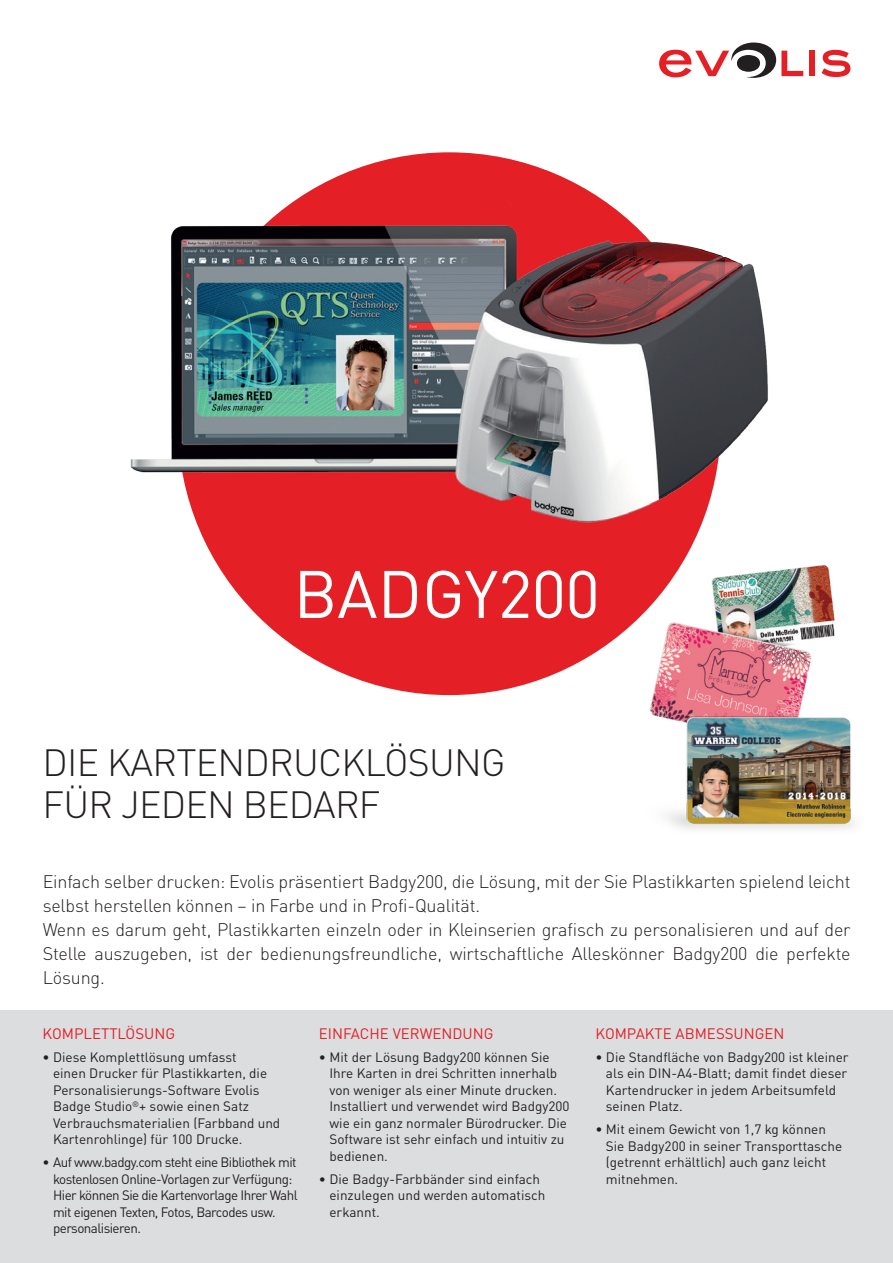
<style>
.page{position:relative;width:893px;height:1263px;background:#fff}
.page>*{position:absolute;margin:0;border:0;box-sizing:border-box;transform-origin:0 0}
.t1{font:66px "DINOT";letter-spacing:-.005em;color:#fff}
.t2{font:300 37.5px/42px "DIN";letter-spacing:-.02em;color:#231f20}
.t3{font:300 18px/24px "DIN";letter-spacing:-.01em;color:#231f20}
.t4{font:15px "DINOT";color:#e41f25}
.t5{font:13.5px/16.5px "DINOT";color:#231f20}
.t6{font:13.5px/16.5px "DINOT";letter-spacing:-.04em;color:#231f20}
</style>
<div class="page">
<div style="left:178px;top:152px;width:543px;height:543px;background:#e41f25;border-radius:50%"></div>
<div style="left:0;top:1010px;width:893px;height:253px;background:#dcdddf"></div>
<div style="left:809px;top:51px;width:6px;height:25px;background:#e41f25"></div>
<svg style="left:822px;top:50px;width:28px;height:27px"></svg>
<svg style="left:659px;top:43px;width:129px;height:20px"></svg>
<img style="left:621px;top:560px;width:234px;height:269px">
<img style="left:130px;top:63px;width:674px;height:497px">
<h1 class="t1" style="left:293px;top:553px;width:308px">BADGY200</h1>
<h2 class="t2" style="left:43px;top:741px;width:464px">DIE KARTENDRUCKLÖSUNG<br>FÜR JEDEN BEDARF</h2>
<p class="t3" style="left:43px;top:870px;width:809px">Einfach selber drucken: Evolis präsentiert Badgy200, die Lösung, mit der Sie Plastikkarten spielend leicht selbst herstellen können – in Farbe und in Profi-Qualität.<br>Wenn es darum geht, Plastikkarten einzeln oder in Kleinserien grafisch zu personalisieren und auf der Stelle auszugeben, ist der bedienungsfreundliche, wirtschaftliche Alleskönner Badgy200 die perfekte Lösung.</p>
<p class="t4" style="left:43px;top:1024px;width:134px">KOMPLETTLÖSUNG</p>
<p class="t5" style="left:53px;top:1048px;width:229px;text-indent:-11px">• Diese Komplettlösung umfasst<br>einen Drucker für Plastikkarten, die Personalisierungs-Software Evolis Badge Studio<sup>®</sup>+ sowie einen Satz Verbrauchsmaterialien (Farbband und Kartenrohlinge) für 100 Drucke.</p>
<p class="t6" style="left:53px;top:1154px;width:246px;text-indent:-11px">• Auf www.badgy.com steht eine Bibliothek mit kostenlosen Online-Vorlagen zur Verfügung:<br>Hier können Sie die Kartenvorlage Ihrer Wahl mit eigenen Texten, Fotos, Barcodes usw. personalisieren.</p>
<p class="t4" style="left:319px;top:1024px;width:176px">EINFACHE VERWENDUNG</p>
<p class="t5" style="left:329px;top:1048px;width:242px;text-indent:-11px">• Mit der Lösung Badgy200 können Sie Ihre Karten in drei Schritten innerhalb von weniger als einer Minute drucken.<br>Installiert und verwendet wird Badgy200 wie ein ganz normaler Bürodrucker. Die Software ist sehr einfach und intuitiv zu bedienen.</p>
<p class="t5" style="left:329px;top:1170px;width:217px;text-indent:-11px">• Die Badgy-Farbbänder sind einfach einzulegen und werden automatisch erkannt.</p>
<p class="t4" style="left:595px;top:1024px;width:191px">KOMPAKTE ABMESSUNGEN</p>
<p class="t5" style="left:606px;top:1048px;width:244px;text-indent:-11px">• Die Standfläche von Badgy200 ist kleiner als ein DIN-A4-Blatt; damit findet dieser Kartendrucker in jedem Arbeitsumfeld seinen Platz.</p>
<p class="t5" style="left:606px;top:1121px;width:238px;text-indent:-11px">• Mit einem Gewicht von 1,7 kg können<br>Sie Badgy200 in seiner Transporttasche (getrennt erhältlich) auch ganz leicht mitnehmen.</p>
</div>
